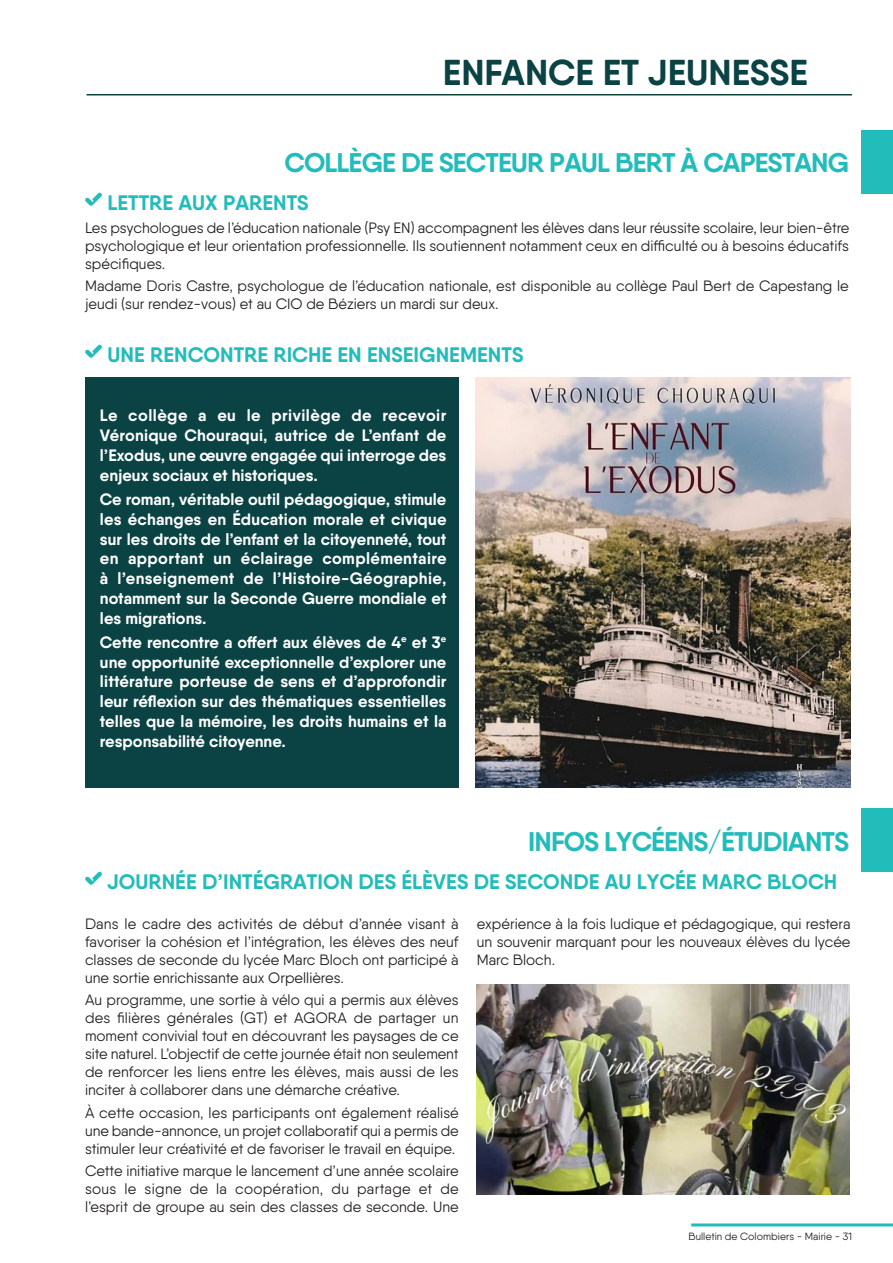
<style>
.page{position:relative;width:893px;height:1263px;background:#fff}
.page>*{position:absolute;margin:0;border:0;box-sizing:border-box;transform-origin:0 0}
.t1{font:700 36px "Qanelas Soft";color:#0b4244}
.t2{font:700 27px "Qanelas Soft";letter-spacing:-.03em;color:#22bcba}
.t3{font:700 21px "Qanelas Soft";color:#22bcba}
.t4{font:700 16.5px/19.8px "Qanelas Soft";color:#fff;text-align:justify}
.t5{font:15px/18px "Qanelas Soft";color:#231f20;text-align:justify}
.t6{font:10.5px "Qanelas Soft";color:#231f20}
.s1{font-family:"Breezi Icon Set";font-weight:400}
</style>
<div class="page">
<hr style="left:691px;top:1223px;width:202px;height:3px;background:#22bcba">
<hr style="left:87px;top:94px;width:765px;height:1px;background:#0b4244">
<div style="left:85px;top:377px;width:374px;height:410px;background:#0b4244"></div>
<div style="left:861px;top:130px;width:32px;height:63px;background:#22bcba"></div>
<div style="left:861px;top:808px;width:32px;height:64px;background:#22bcba"></div>
<img style="left:476px;top:377px;width:374px;height:410px">
<img style="left:476px;top:985px;width:373px;height:209px">
<h1 class="t1" style="left:443px;top:50px;width:367px">ENFANCE ET JEUNESSE</h1>
<h2 class="t2" style="left:285px;top:146px;width:566px">COLLÈGE DE SECTEUR PAUL BERT À CAPESTANG</h2>
<h3 class="t3" style="left:85px;top:190px;width:225px"><span class="s1">X</span> LETTRE AUX PARENTS</h3>
<p class="t5" style="left:85px;top:218px;width:766px">Les psychologues de l’éducation nationale (Psy EN) accompagnent les élèves dans leur réussite scolaire, leur bien-être psychologique et leur orientation professionnelle. Ils soutiennent notamment ceux en difficulté ou à besoins éducatifs spécifiques.</p>
<p class="t5" style="left:85px;top:276px;width:765px">Madame Doris Castre, psychologue de l’éducation nationale, est disponible au collège Paul Bert de Capestang le jeudi (sur rendez-vous) et au CIO de Béziers un mardi sur deux.</p>
<h3 class="t3" style="left:85px;top:341px;width:440px"><span class="s1">X</span> UNE RENCONTRE RICHE EN ENSEIGNEMENTS</h3>
<p class="t4" style="left:100px;top:406px;width:348px">Le collège a eu le privilège de recevoir Véronique Chouraqui, autrice de L’enfant de l’Exodus, une œuvre engagée qui interroge des enjeux sociaux et historiques.</p>
<p class="t4" style="left:100px;top:489px;width:348px">Ce roman, véritable outil pédagogique, stimule les échanges en Éducation morale et civique sur les droits de l’enfant et la citoyenneté, tout en apportant un éclairage complémentaire à l’enseignement de l’Histoire-Géographie, notamment sur la Seconde Guerre mondiale et les migrations.</p>
<p class="t4" style="left:100px;top:632px;width:348px">Cette rencontre a offert aux élèves de 4<sup>e</sup> et 3<sup>e </sup>une opportunité exceptionnelle d’explorer une littérature porteuse de sens et d’approfondir leur réflexion sur des thématiques essentielles telles que la mémoire, les droits humains et la responsabilité citoyenne.</p>
<h2 class="t2" style="left:528px;top:825px;width:323px">INFOS LYCÉENS/ÉTUDIANTS</h2>
<h3 class="t3" style="left:85px;top:868px;width:754px"><span class="s1">X</span> JOURNÉE D’INTÉGRATION DES ÉLÈVES DE SECONDE AU LYCÉE MARC BLOCH</h3>
<p class="t5" style="left:85px;top:915px;width:375px">Dans le cadre des activités de début d’année visant à favoriser la cohésion et l’intégration, les élèves des neuf classes de seconde du lycée Marc Bloch ont participé à une sortie enrichissante aux Orpellières.</p>
<p class="t5" style="left:85px;top:991px;width:375px">Au programme, une sortie à vélo qui a permis aux élèves des filières générales (GT) et AGORA de partager un moment convivial tout en découvrant les paysages de ce site naturel. L’objectif de cette journée était non seulement de renforcer les liens entre les élèves, mais aussi de les inciter à collaborer dans une démarche créative.</p>
<p class="t5" style="left:85px;top:1103px;width:375px">À cette occasion, les participants ont également réalisé une bande-annonce, un projet collaboratif qui a permis de stimuler leur créativité et de favoriser le travail en équipe.</p>
<p class="t5" style="left:85px;top:1161px;width:375px">Cette initiative marque le lancement d’une année scolaire sous le signe de la coopération, du partage et de l’esprit de groupe au sein des classes de seconde. Une</p>
<p class="t5" style="left:477px;top:915px;width:375px">expérience à la fois ludique et pédagogique, qui restera un souvenir marquant pour les nouveaux élèves du lycée Marc Bloch.</p>
<p class="t6" style="left:688px;top:1230px;width:165px">Bulletin de Colombiers - Mairie - 31</p>
</div>
